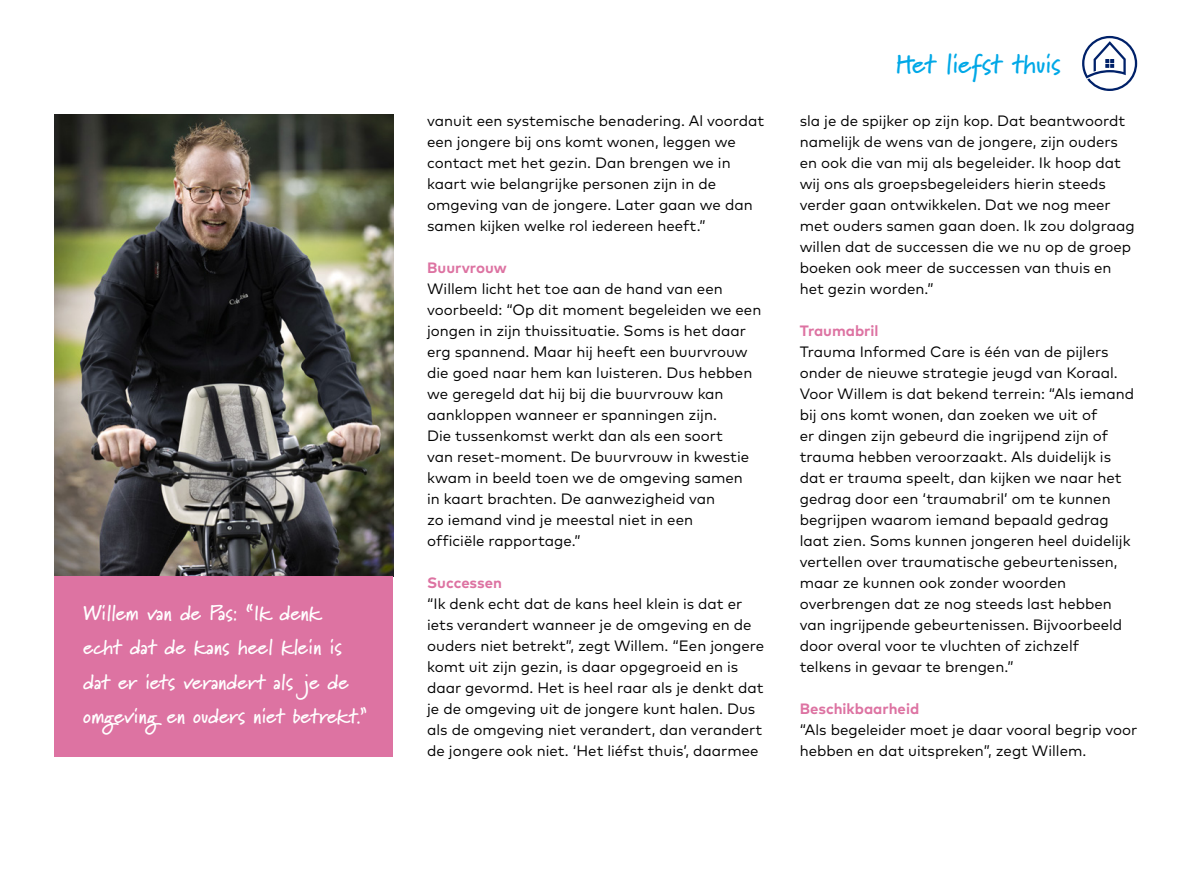
<style>
.page{position:relative;width:1191px;height:893px;background:#fff}
.page>*{position:absolute;margin:0;border:0;box-sizing:border-box;transform-origin:0 0}
.Intro{font:700 27px "Marydale";color:#00a8e7}
.Intro-2{font:700 21px/34.5px "Marydale";color:#fff}
.t1{font:15px/21px "Mark OT";color:#000}
.t2{font:700 15px "Mark OT";color:#dd73a2}
</style>
<div class="page">
<img style="left:54px;top:115px;width:339px;height:462px">
<div style="left:54px;top:577px;width:339px;height:180px;background:#dd73a2"></div>
<svg style="left:1082px;top:36px;width:55px;height:55px"></svg>
<p class="Intro-2" style="left:83px;top:595px;width:285px">Willem van de Pas: “Ik denk<br>echt dat de kans heel klein is dat er iets verandert als je de omgeving en ouders niet betrekt.”</p>
<p class="t1" style="left:427px;top:110px;width:338px">vanuit een systemische benadering. Al voordat een jongere bij ons komt wonen, leggen we contact met het gezin. Dan brengen we in kaart wie belangrijke personen zijn in de omgeving van de jongere. Later gaan we dan samen kijken welke rol iedereen heeft.”</p>
<p class="t2" style="left:427px;top:258px;width:81px">Buurvrouw</p>
<p class="t1" style="left:427px;top:278px;width:336px">Willem licht het toe aan de hand van een voorbeeld: “Op dit moment begeleiden we een jongen in zijn thuissituatie. Soms is het daar erg spannend. Maar hij heeft een buurvrouw die goed naar hem kan luisteren. Dus hebben we geregeld dat hij bij die buurvrouw kan aankloppen wanneer er spanningen zijn.<br>Die tussenkomst werkt dan als een soort<br>van reset-moment. De buurvrouw in kwestie kwam in beeld toen we de omgeving samen<br>in kaart brachten. De aanwezigheid van<br>zo iemand vind je meestal niet in een<br>officiële rapportage.”</p>
<p class="t2" style="left:427px;top:573px;width:76px">Successen</p>
<p class="t1" style="left:427px;top:593px;width:338px">“Ik denk echt dat de kans heel klein is dat er iets verandert wanneer je de omgeving en de ouders niet betrekt”, zegt Willem. “Een jongere komt uit zijn gezin, is daar opgegroeid en is daar gevormd. Het is heel raar als je denkt dat je de omgeving uit de jongere kunt halen. Dus als de omgeving niet verandert, dan verandert de jongere ook niet. ‘Het liéfst thuis’, daarmee</p>
<p class="Intro" style="left:895px;top:48px;width:167px">Het liefst thuis</p>
<p class="t1" style="left:799px;top:110px;width:336px">sla je de spijker op zijn kop. Dat beantwoordt namelijk de wens van de jongere, zijn ouders en ook die van mij als begeleider. Ik hoop dat wij ons als groepsbegeleiders hierin steeds verder gaan ontwikkelen. Dat we nog meer met ouders samen gaan doen. Ik zou dolgraag willen dat de successen die we nu op de groep boeken ook meer de successen van thuis en het gezin worden.”</p>
<p class="t2" style="left:799px;top:321px;width:80px">Traumabril</p>
<p class="t1" style="left:799px;top:341px;width:336px">Trauma Informed Care is één van de pijlers onder de nieuwe strategie jeugd van Koraal.<br>Voor Willem is dat bekend terrein: “Als iemand bij ons komt wonen, dan zoeken we uit of<br>er dingen zijn gebeurd die ingrijpend zijn of trauma hebben veroorzaakt. Als duidelijk is dat er trauma speelt, dan kijken we naar het gedrag door een ‘traumabril’ om te kunnen begrijpen waarom iemand bepaald gedrag laat zien. Soms kunnen jongeren heel duidelijk vertellen over traumatische gebeurtenissen, maar ze kunnen ook zonder woorden overbrengen dat ze nog steeds last hebben van ingrijpende gebeurtenissen. Bijvoorbeeld door overal voor te vluchten of zichzelf telkens in gevaar te brengen.”</p>
<p class="t2" style="left:799px;top:699px;width:121px">Beschikbaarheid</p>
<p class="t1" style="left:799px;top:719px;width:339px">“Als begeleider moet je daar vooral begrip voor hebben en dat uitspreken”, zegt Willem.</p>
</div>
